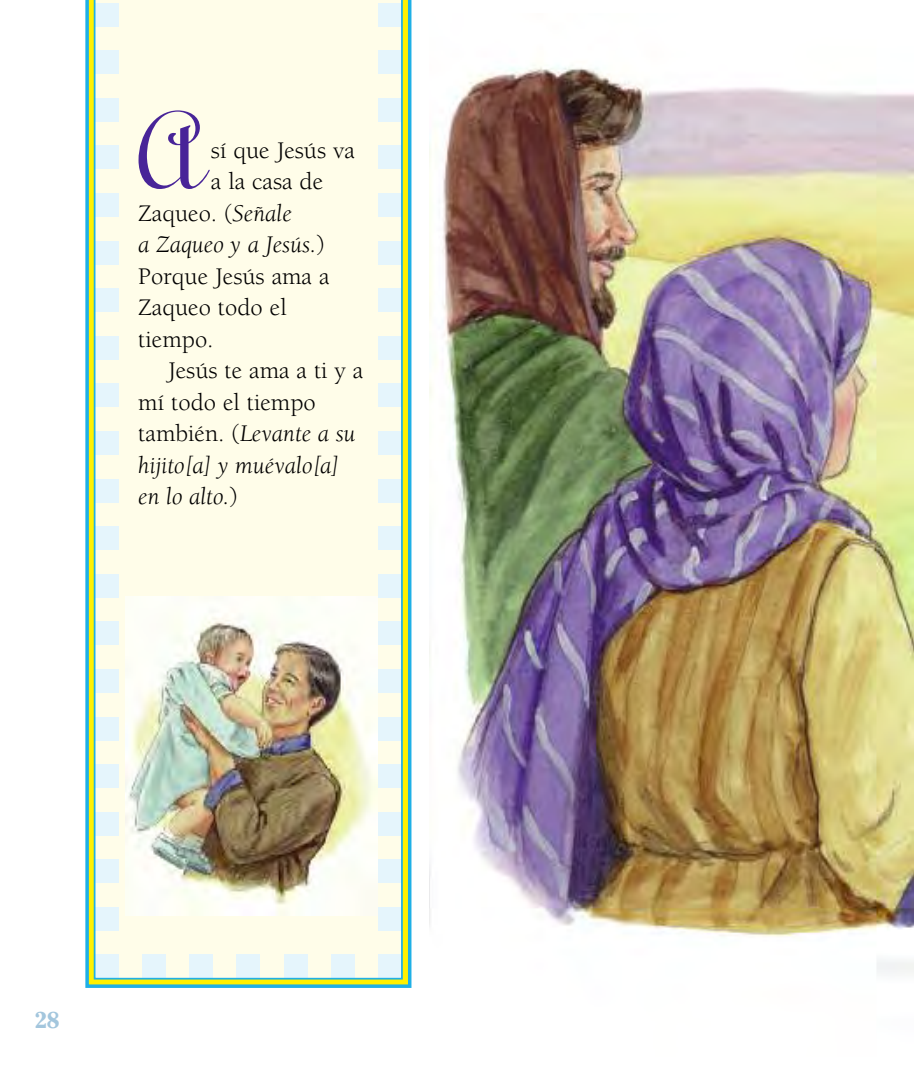
<style>
.page{position:relative;width:914px;height:1071px;background:#fff}
.page>*{position:absolute;margin:0;border:0;box-sizing:border-box;transform-origin:0 0}
.t1{font:123.2px "Linoscript";color:#482498}
.t2{font:24.5px "Berkeley";color:#000}
.t3{font:italic 24.5px "Berkeley";color:#000}
.t4{font:700 22.75px "Cheltenham";color:#a3c6dd}
.s1{font-style:italic}
.s2{font-style:normal}
</style>
<div class="page">
<svg style="left:85px;top:0;width:326px;height:988px;background:#a3d663"></svg>
<svg style="left:94px;top:0;width:309px;height:980px;background:#f8faea"></svg>
<img style="left:429px;top:65px;width:485px;height:909px">
<img style="left:125px;top:597px;width:252px;height:319px">
<h1 class="t1" style="left:137px;top:110px;width:63px">A</h1>
<p class="t2" style="left:211px;top:140px;width:145px">sí que Jesús va</p>
<p class="t2" style="left:211px;top:172px;width:114px">a la casa de</p>
<p class="t2" style="left:138px;top:203px;width:155px">Zaqueo. (<span class="s1">Señale</span></p>
<p class="t3" style="left:138px;top:235px;width:188px">a Zaqueo y a Jesús.<span class="s2">)</span></p>
<p class="t2" style="left:138px;top:266px;width:193px">Porque Jesús ama a</p>
<p class="t2" style="left:138px;top:298px;width:150px">Zaqueo todo el</p>
<p class="t2" style="left:138px;top:329px;width:77px">tiempo.</p>
<p class="t2" style="left:168px;top:361px;width:197px">Jesús te ama a ti y a</p>
<p class="t2" style="left:138px;top:392px;width:179px">mí todo el tiempo</p>
<p class="t3" style="left:138px;top:424px;width:219px"><span class="s2">también. (</span>Levante a su</p>
<p class="t3" style="left:138px;top:455px;width:202px">hijito[a] y muévalo[a]</p>
<p class="t3" style="left:138px;top:487px;width:101px">en lo alto.<span class="s2">)</span></p>
<p class="t4" style="left:34px;top:1012px;width:27px">28</p>
</div>
